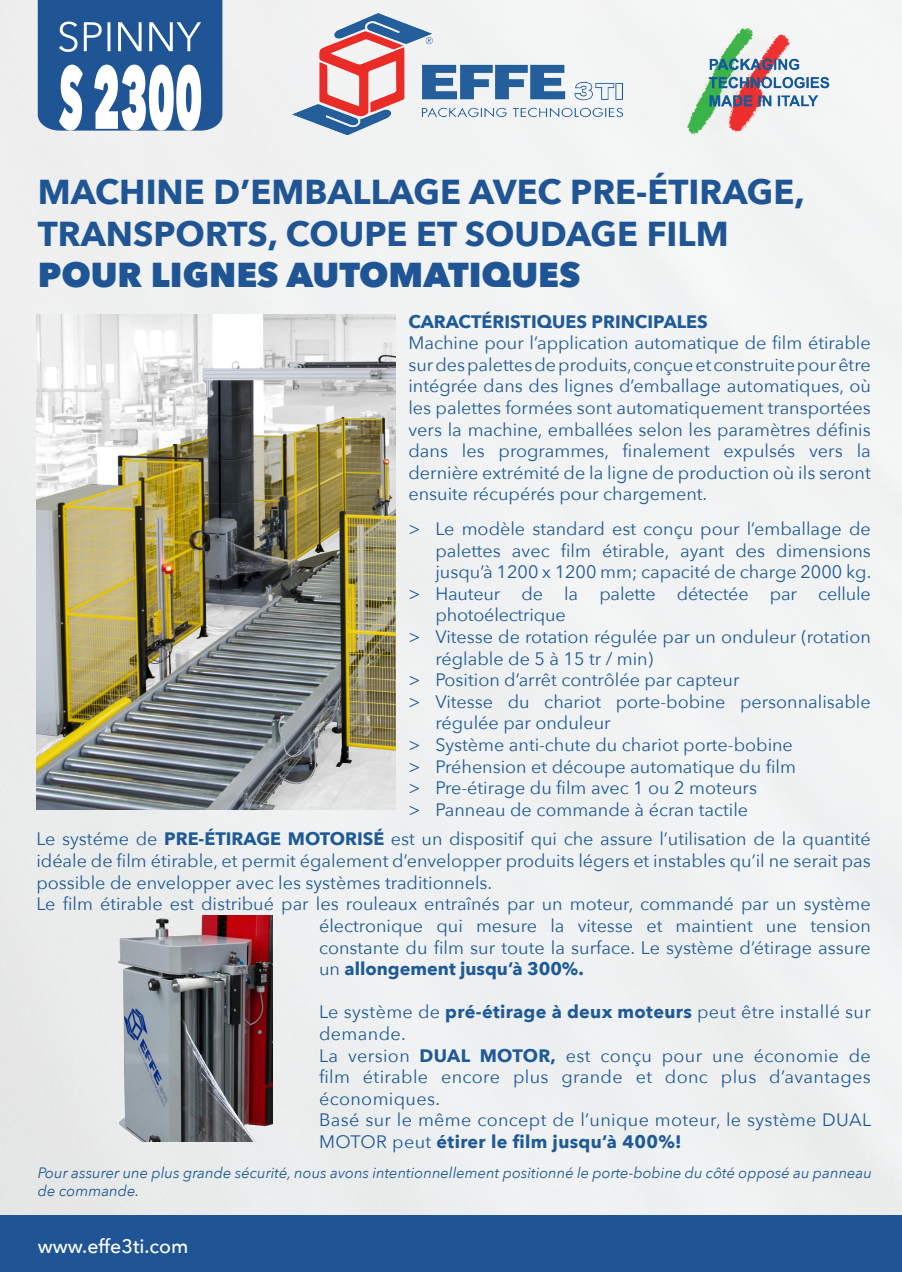
<style>
.page{position:relative;width:902px;height:1272px;background:#fff}
.page>*{position:absolute;margin:0;border:0;box-sizing:border-box;transform-origin:0 0}
.Titolo_su_blu{font:700 34.5px/41.4px "Avenir Next";color:#1f5595}
.Titolo_su_blu-2{font:800 34.5px "Avenir Next";color:#1f5595}
.t1{font:500 19.5px "Avenir Next";color:#fff}
.Body{font:18px/21.6px "Avenir Next";color:#1f5a98;text-align:justify}
.Body-2{font:18px/21.6px "Avenir Next";letter-spacing:.02em;color:#1f5a98}
.Body-3{font:700 18px "Avenir Next";color:#1f5a98}
.t2{font:italic 15px/18px "Avenir Next";color:#1f5a98}
.s1{font-weight:700}
</style>
<div class="page">
<div style="left:0;top:0;width:901px;height:1215px;background:#f0f1f2"></div>
<div style="left:0;top:1215px;width:901px;height:56px;background:#1f5595"></div>
<img style="left:680px;top:20px;width:149px;height:123px">
<img style="left:293px;top:14px;width:329px;height:120px">
<img style="left:36px;top:315px;width:359px;height:494px">
<img style="left:83px;top:915px;width:189px;height:226px">
<svg style="left:38px;top:0;width:184px;height:131px"></svg>
<p class="Titolo_su_blu" style="left:38px;top:171px;width:768px">MACHINE D’EMBALLAGE AVEC PRE-ÉTIRAGE,<br>TRANSPORTS, COUPE ET SOUDAGE FILM</p>
<p class="Titolo_su_blu-2" style="left:38px;top:254px;width:544px">POUR LIGNES AUTOMATIQUES</p>
<p class="Body-3" style="left:408px;top:305px;width:301px">CARACTÉRISTIQUES PRINCIPALES</p>
<p class="Body" style="left:408px;top:331px;width:464px">Machine pour l’application automatique de film étirable sur des palettes de produits, conçue et construite pour être intégrée dans des lignes d’emballage automatiques, où les palettes formées sont automatiquement transportées vers la machine, emballées selon les paramètres définis dans les programmes, finalement expulsés vers la dernière extrémité de la ligne de production où ils seront ensuite récupérés pour chargement.</p>
<p class="Body" style="left:435px;top:517px;width:437px;text-indent:-27px">&gt; Le modèle standard est conçu pour l’emballage de palettes avec film étirable, ayant des dimensions jusqu’à 1200 x 1200 mm; capacité de charge 2000 kg.</p>
<p class="Body" style="left:435px;top:582px;width:437px;text-indent:-27px">&gt; Hauteur de la palette détectée par cellule photoélectrique</p>
<p class="Body" style="left:435px;top:625px;width:437px;text-indent:-27px">&gt; Vitesse de rotation régulée par un onduleur (rotation réglable de 5 à 15 tr / min)</p>
<p class="Body" style="left:408px;top:668px;width:332px">&gt; Position d’arrêt contrôlée par capteur</p>
<p class="Body" style="left:435px;top:690px;width:437px;text-indent:-27px">&gt; Vitesse du chariot porte-bobine personnalisable régulée par onduleur</p>
<p class="Body" style="left:408px;top:733px;width:386px">&gt; Système anti-chute du chariot porte-bobine</p>
<p class="Body" style="left:408px;top:754px;width:389px">&gt; Préhension et découpe automatique du film</p>
<p class="Body" style="left:408px;top:776px;width:350px">&gt; Pre-étirage du film avec 1 ou 2 moteurs</p>
<p class="Body" style="left:408px;top:798px;width:341px">&gt; Panneau de commande à écran tactile</p>
<p class="Body" style="left:36px;top:827px;width:835px">Le systéme de <span class="s1">PRE-ÉTIRAGE MOTORISÉ</span> est un dispositif qui che assure l’utilisation de la quantité idéale de film étirable, et permit également d’envelopper produits légers et instables qu’il ne serait pas possible de envelopper avec les systèmes traditionnels.</p>
<p class="Body" style="left:319px;top:892px;width:553px;text-indent:-283px">Le film étirable est distribué par les rouleaux entraînés par un moteur, commandé par un système électronique qui mesure la vitesse et maintient une tension constante du film sur toute la surface. Le système d’étirage assure un <span class="s1">allongement jusqu’à 300%.</span></p>
<p class="Body-2" style="left:319px;top:1000px;width:553px">Le système de <span class="s1">pré-étirage à deux moteurs</span> peut être installé sur demande.</p>
<p class="Body" style="left:319px;top:1043px;width:553px">La version <span class="s1">DUAL MOTOR,</span> est conçu pour une économie de film étirable encore plus grande et donc plus d’avantages économiques.</p>
<p class="Body-2" style="left:319px;top:1108px;width:553px">Basé sur le même concept de l’unique moteur, le système DUAL<br>MOTOR peut <span class="s1">étirer le film jusqu’à 400%!</span></p>
<p class="t2" style="left:38px;top:1163px;width:835px">Pour assurer une plus grande sécurité, nous avons intentionnellement positionné le porte-bobine du côté opposé au panneau de commande.</p>
<p class="t1" style="left:38px;top:1229px;width:152px">www.effe3ti.com</p>
</div>
